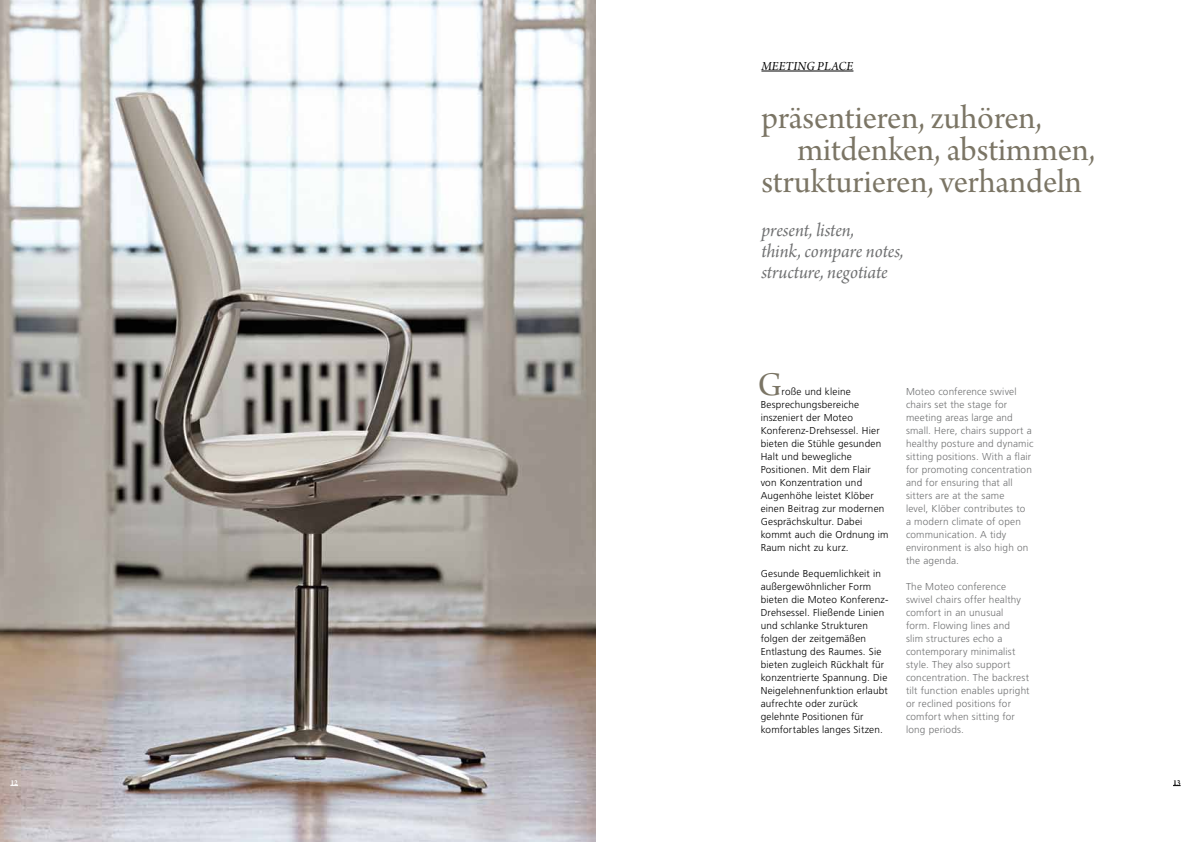
<style>
.page{position:relative;width:1191px;height:842px;background:#fff}
.page>*{position:absolute;margin:0;border:0;box-sizing:border-box;transform-origin:0 0}
.t1{font:35px "Arno Pro Subhead";color:#7b7565}
.t2{font:20px/21px "Arno Pro Italic Subhead";color:#707172}
.t3{font:13px "Arno Pro Italic Subhead";letter-spacing:.105em;color:#000}
.t4{font:300 10px/13px "Frutiger";letter-spacing:.02em;color:#000}
.t5{font:300 10px/13px "Frutiger";letter-spacing:.02em;color:#707172}
.t6{font:8px "Arno Pro Smbd Subhead";color:#000}
.t7{font:8px "Arno Pro Smbd Subhead";color:#fff}
</style>
<div class="page">
<img style="left:0;top:0;width:595px;height:842px">
<hr style="left:761px;top:71px;width:92px;height:1px;background:#000">
<p class="t7" style="left:10px;top:778px;width:9px">12</p>
<h3 class="t3" style="left:761px;top:58px;width:92px">Meeting Place</h3>
<h1 class="t1" style="left:761px;top:98px;width:282px">präsentieren, zuhören,</h1>
<h1 class="t1" style="left:797px;top:130px;width:299px">mitdenken, abstimmen,</h1>
<h1 class="t1" style="left:761px;top:162px;width:322px">strukturieren, verhandeln</h1>
<h2 class="t2" style="left:761px;top:220px;width:144px">present, listen,<br>think, compare notes, structure, negotiate</h2>
<h1 class="t1" style="left:758px;top:365px;width:26px">G</h1>
<p class="t4" style="left:760px;top:385px;width:129px;text-indent:21px">roße und kleine<br>Besprechungsbereiche inszeniert der Moteo<br>Konferenz-Drehsessel. Hier bieten die Stühle gesunden<br>Halt und bewegliche<br>Positionen. Mit dem Flair von Konzentration und<br>Augenhöhe leistet Klöber einen Beitrag zur modernen<br>Gesprächskultur. Dabei kommt auch die Ordnung im<br>Raum nicht zu kurz.</p>
<p class="t4" style="left:760px;top:567px;width:129px">Gesunde Bequemlichkeit in außergewöhnlicher Form bieten die Moteo Konferenz-<br>Drehsessel. Fließende Linien und schlanke Strukturen folgen der zeitgemäßen<br>Entlastung des Raumes. Sie bieten zugleich Rückhalt für konzentrierte Spannung. Die<br>Neigelehnenfunktion erlaubt aufrechte oder zurück gelehnte Positionen für komfortables langes Sitzen.</p>
<p class="t5" style="left:906px;top:385px;width:129px">Moteo conference swivel chairs set the stage for meeting areas large and small. Here, chairs support a healthy posture and dynamic sitting positions. With a flair for promoting concentration and for ensuring that all sitters are at the same<br>level, Klöber contributes to<br>a modern climate of open communication. A tidy environment is also high on the agenda.</p>
<p class="t5" style="left:906px;top:580px;width:125px">The Moteo conference swivel chairs offer healthy comfort in an unusual form. Flowing lines and<br>slim structures echo a contemporary minimalist style. They also support concentration. The backrest tilt function enables upright or reclined positions for comfort when sitting for long periods.</p>
<p class="t6" style="left:1173px;top:778px;width:9px">13</p>
</div>
